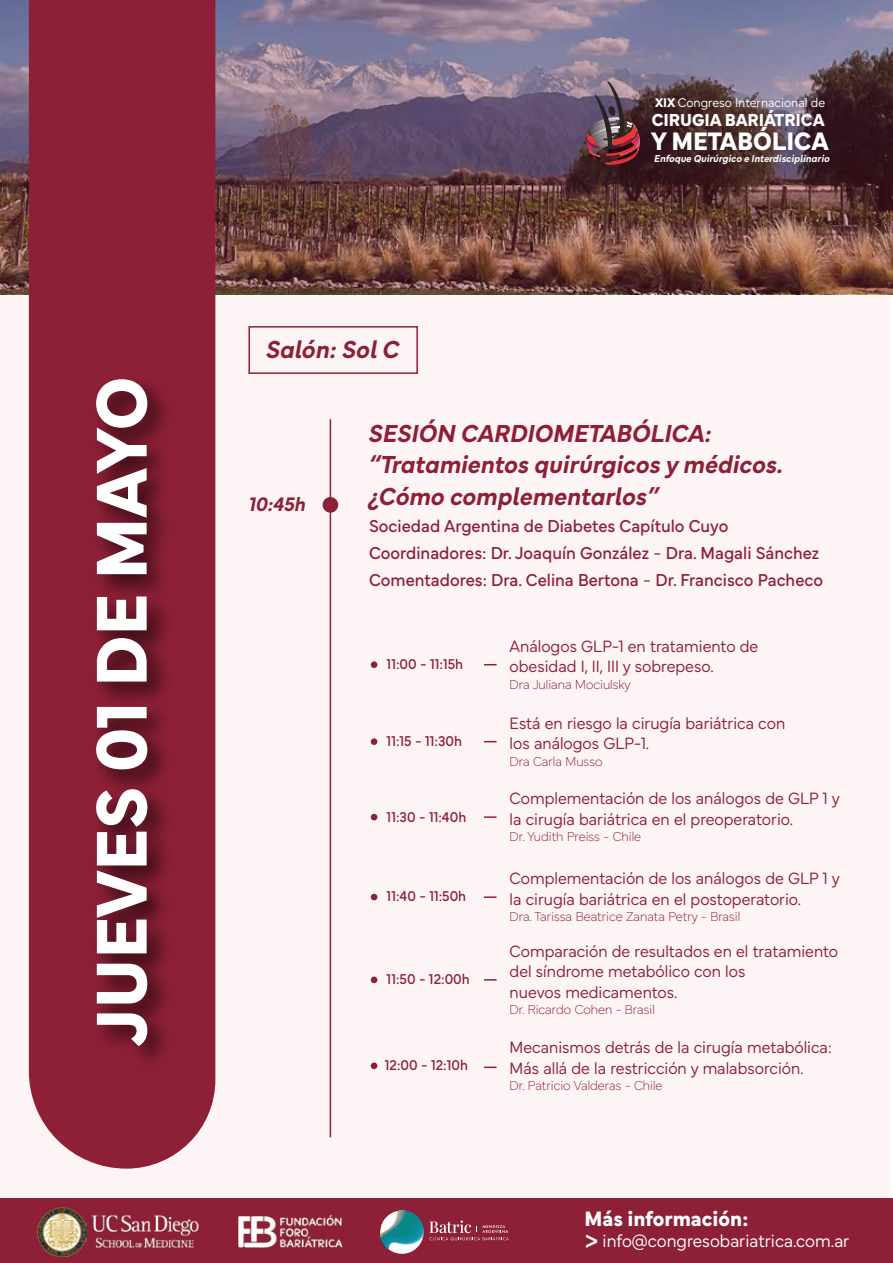
<style>
.page{position:relative;width:893px;height:1263px;background:#fff}
.page>*{position:absolute;margin:0;border:0;box-sizing:border-box;transform-origin:0 0}
.t1{font:100 75px "Mundial Narrow Variable";color:#fff}
.t2{font:100 26.4px "Mundial Narrow Variable";color:#fff}
.t3{font:25.65px/31.5px "Mundial Narrow Variable Italic T";color:#8d2037}
.t4{font:100 21.75px "Mundial Narrow Variable";color:#fff}
.t5{font:20.4px "Mundial Narrow Variable Italic T";color:#8d2037}
.t6{font:100 18.3px "Mundial Narrow Variable";color:#fff}
.t7{font:100 18.15px "Mundial Narrow Variable";color:#fff}
.t8{font:100 18px/27px "Mundial Narrow Variable";color:#8d2037}
.t9{font:100 17.1px/20.5px "Mundial Narrow Variable";color:#8d2037}
.t10{font:100 14.85px "Mundial Narrow Variable";color:#8d2037}
.t11{font:100 13.5px "Mundial Narrow Variable";color:#8d2037}
.t12{font:100 13.2px "Mundial Narrow Variable";color:#fff}
.t13{font:10.5px "Mundial Narrow Variable Italic T";color:#fff}
</style>
<div class="page">
<div style="left:0;top:0;width:890px;height:1212px;background:#fdf5f5"></div>
<img style="left:0;top:0;width:893px;height:294px">
<div style="left:29px;top:0;width:186px;height:1168px;background:#8d2037"></div>
<img style="left:71px;top:364px;width:128px;height:715px">
<img style="left:587px;top:78px;width:53px;height:102px">
<div style="left:323px;top:497px;width:15px;height:16px;background:#8d2037;border-radius:50%"></div>
<div style="left:371px;top:661px;width:6px;height:7px;background:#8d2037;border-radius:50%"></div>
<div style="left:371px;top:738px;width:6px;height:7px;background:#8d2037;border-radius:50%"></div>
<svg style="left:371px;top:814px;width:6px;height:6px"></svg>
<svg style="left:371px;top:894px;width:6px;height:6px"></svg>
<svg style="left:484px;top:664px;width:13px;height:1px"></svg>
<svg style="left:484px;top:741px;width:13px;height:1px"></svg>
<svg style="left:484px;top:816px;width:13px;height:2px"></svg>
<svg style="left:484px;top:896px;width:13px;height:2px"></svg>
<div style="left:371px;top:976px;width:6px;height:7px;background:#8d2037;border-radius:50%"></div>
<div style="left:371px;top:1062px;width:6px;height:7px;background:#8d2037;border-radius:50%"></div>
<svg style="left:484px;top:979px;width:13px;height:2px"></svg>
<svg style="left:484px;top:1066px;width:13px;height:2px"></svg>
<hr style="left:330px;top:419px;width:1px;height:718px;background:#8d2037">
<div style="left:248px;top:326px;width:170px;height:48px;border:2px solid #8d2037"></div>
<div style="left:0;top:1198px;width:893px;height:65px;background:#8d2037"></div>
<img style="left:237px;top:1214px;width:106px;height:34px">
<img style="left:37px;top:1207px;width:162px;height:50px">
<svg style="left:380px;top:1210px;width:129px;height:44px"></svg>
<h1 class="t1" style="left:62px;top:1046px;width:670px;rotate:-90deg">JUEVES 01 DE MAYO</h1>
<p class="t12" style="left:655px;top:92px;width:172px">XIX Congreso Internacional de</p>
<p class="t7" style="left:652px;top:105px;width:174px">CIRUGIA BARIÁTRICA</p>
<h2 class="t2" style="left:651px;top:120px;width:179px">Y METABÓLICA</h2>
<h3 class="t3" style="left:266px;top:331px;width:135px">Salón: Sol C</h3>
<p class="t13" style="left:654px;top:150px;width:177px">Enfoque Quirúrgico e Interdisciplinario</p>
<p class="t5" style="left:249px;top:488px;width:58px">10:45h</p>
<h3 class="t3" style="left:369px;top:415px;width:416px">SESIÓN CARDIOMETABÓLICA: “Tratamientos quirúrgicos y médicos. ¿Cómo complementarlos”</h3>
<p class="t8" style="left:369px;top:511px;width:455px">Sociedad Argentina de Diabetes Capítulo Cuyo<br>Coordinadores: Dr. Joaquín González - Dra. Magali Sánchez<br>Comentadores: Dra. Celina Bertona - Dr. Francisco Pacheco</p>
<p class="t10" style="left:387px;top:652px;width:78px">11:00 - 11:15h</p>
<p class="t10" style="left:387px;top:729px;width:77px">11:15 - 11:30h</p>
<p class="t10" style="left:387px;top:805px;width:81px">11:30 - 11:40h</p>
<p class="t10" style="left:387px;top:885px;width:81px">11:40 - 11:50h</p>
<p class="t10" style="left:387px;top:967px;width:85px">11:50 - 12:00h</p>
<p class="t10" style="left:385px;top:1053px;width:85px">12:00 - 12:10h</p>
<p class="t9" style="left:510px;top:634px;width:250px">Análogos GLP-1 en tratamiento de obesidad I, II, III y sobrepeso.</p>
<p class="t11" style="left:510px;top:673px;width:122px">Dra Juliana Mociulsky</p>
<p class="t9" style="left:510px;top:711px;width:277px">Está en riesgo la cirugía bariátrica con los análogos GLP-1.</p>
<p class="t11" style="left:510px;top:750px;width:94px">Dra Carla Musso</p>
<p class="t9" style="left:510px;top:787px;width:332px">Complementación de los análogos de GLP 1 y la cirugía bariátrica en el preoperatorio.</p>
<p class="t11" style="left:510px;top:826px;width:133px">Dr. Yudith Preiss - Chile</p>
<p class="t9" style="left:510px;top:866px;width:332px">Complementación de los análogos de GLP 1 y la cirugía bariátrica en el postoperatorio.</p>
<p class="t11" style="left:510px;top:906px;width:232px">Dra. Tarissa Beatrice Zanata Petry - Brasil</p>
<p class="t9" style="left:510px;top:939px;width:330px">Comparación de resultados en el tratamiento del síndrome metabólico con los<br>nuevos medicamentos.</p>
<p class="t11" style="left:510px;top:999px;width:147px">Dr. Ricardo Cohen - Brasil</p>
<p class="t9" style="left:510px;top:1035px;width:324px">Mecanismos detrás de la cirugía metabólica:<br>Más allá de la restricción y malabsorción.</p>
<p class="t11" style="left:510px;top:1074px;width:154px">Dr. Patricio Valderas - Chile</p>
<p class="t4" style="left:585px;top:1201px;width:165px">Más información:</p>
<p class="t6" style="left:603px;top:1227px;width:248px">info@congresobariatrica.com.ar</p>
<h2 class="t2" style="left:585px;top:1221px;width:15px">&gt;</h2>
</div>
